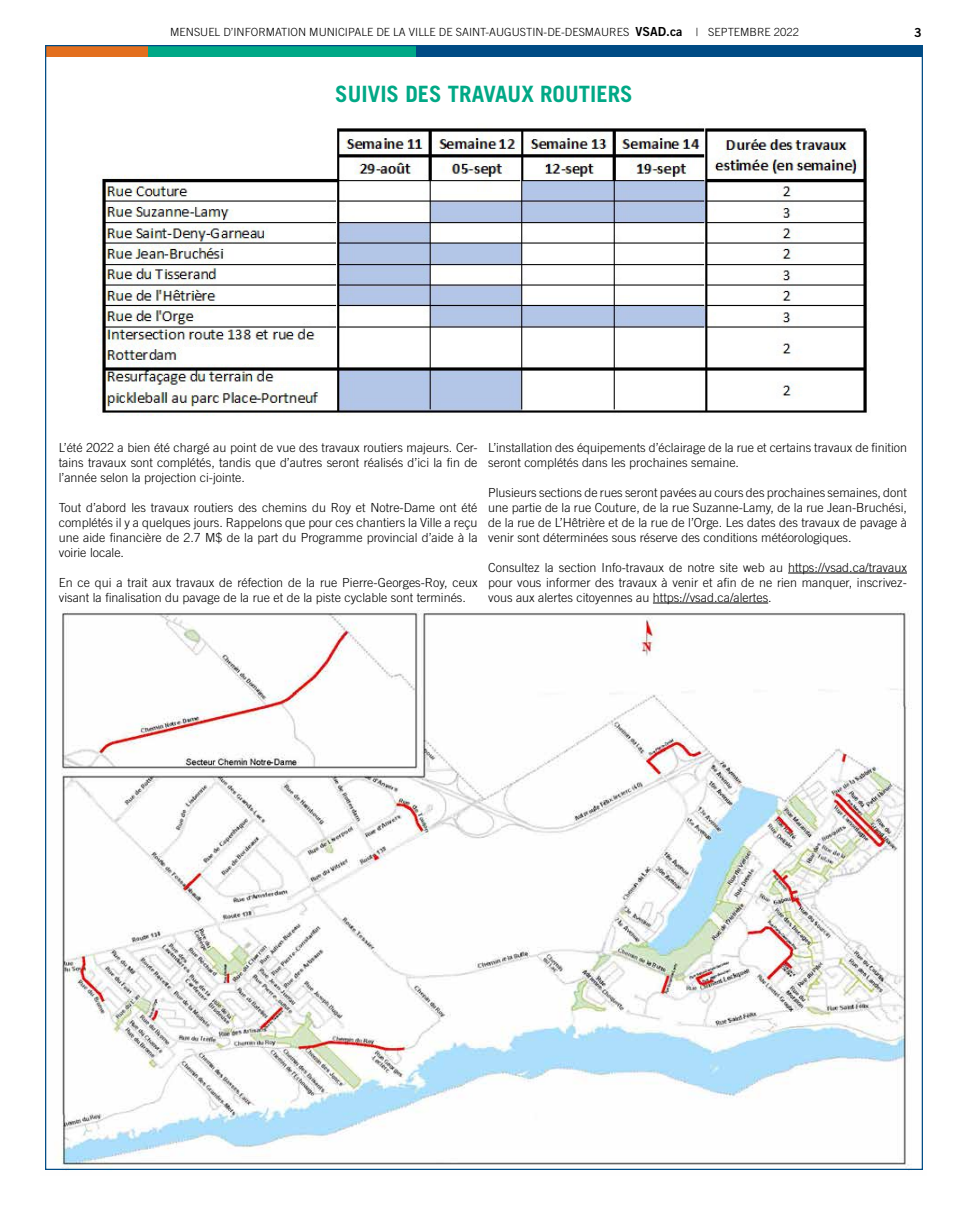
<style>
.page{position:relative;width:968px;height:1215px;background:#fff}
.page>*{position:absolute;margin:0;border:0;box-sizing:border-box;transform-origin:0 0}
.t1{font:700 22.5px "Trade Gothic";color:#00a886}
.t2{font:300 12.5px/15px "Trade Gothic";color:#000;text-align:justify}
.t3{font:12.5px "Trade Gothic Bold Two";color:#000}
.t4{font:300 11.25px "Trade Gothic";color:#000}
.s1{font-family:"Trade Gothic Bold Two";font-weight:400;font-size:12.5px}
</style>
<div class="page">
<div style="left:147px;top:46px;width:269px;height:11px;background:#00a886"></div>
<div style="left:416px;top:46px;width:506px;height:11px;background:#004b85"></div>
<div style="left:45px;top:46px;width:102px;height:11px;background:#e36f1e"></div>
<hr style="left:788px;top:573px;width:118px;height:1px;background:#000">
<hr style="left:653px;top:603px;width:115px;height:1px;background:#000">
<img style="left:58px;top:610px;width:865px;height:561px">
<img style="left:96px;top:128px;width:771px;height:288px">
<p class="t4" style="left:170px;top:25px;width:630px">MENSUEL D’INFORMATION MUNICIPALE DE LA VILLE DE SAINT-AUGUSTIN-DE-DESMAURES <span class="s1">VSAD.ca</span> | SEPTEMBRE 2022</p>
<p class="t3" style="left:914px;top:25px;width:9px">3</p>
<h1 class="t1" style="left:335px;top:80px;width:299px">SUIVIS DES TRAVAUX ROUTIERS</h1>
<p class="t2" style="left:59px;top:440px;width:420px">L’été 2022 a bien été chargé au point de vue des travaux routiers majeurs. Cer&shy;tains travaux sont complétés, tandis que d’autres seront réalisés d’ici la fin de l’année selon la projection ci-jointe.</p>
<p class="t2" style="left:59px;top:500px;width:420px">Tout d’abord les travaux routiers des chemins du Roy et Notre-Dame ont été complétés il y a quelques jours. Rappelons que pour ces chantiers la Ville a reçu une aide financière de 2.7 M$ de la part du Programme provincial d’aide à la voirie locale.</p>
<p class="t2" style="left:59px;top:575px;width:420px">En ce qui a trait aux travaux de réfection de la rue Pierre-Georges-Roy, ceux visant la finalisation du pavage de la rue et de la piste cyclable sont terminés.</p>
<p class="t2" style="left:488px;top:440px;width:420px">L’installation des équipements d’éclairage de la rue et certains travaux de finition seront complétés dans les prochaines semaine.</p>
<p class="t2" style="left:488px;top:485px;width:420px">Plusieurs sections de rues seront pavées au cours des prochaines semaines, dont une partie de la rue Couture, de la rue Suzanne-Lamy, de la rue Jean-Bruchési, de la rue de L’Hêtrière et de la rue de l’Orge. Les dates des travaux de pavage à venir sont déterminées sous réserve des conditions météorologiques.</p>
<p class="t2" style="left:488px;top:560px;width:420px">Consultez la section Info-travaux de notre site web au https://vsad.ca/travaux pour vous informer des travaux à venir et afin de ne rien manquer, inscrivez&shy;vous aux alertes citoyennes au https://vsad.ca/alertes.</p>
</div>
